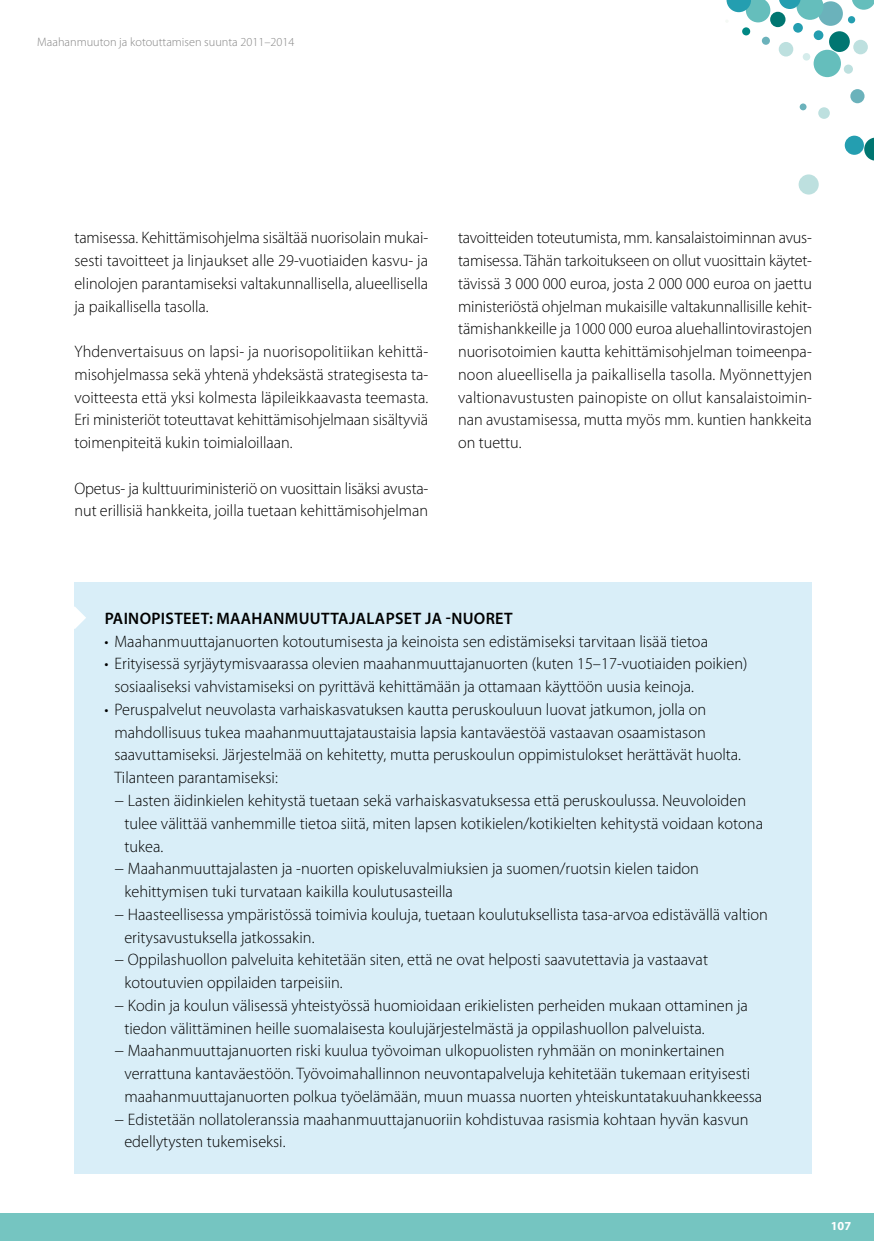
<style>
.page{position:relative;width:874px;height:1241px;background:#fff}
.page>*{position:absolute;margin:0;border:0;box-sizing:border-box;transform-origin:0 0}
.t1{font:300 16.62px/22.8px "Myriad Pro";color:#000;text-align:justify}
.t2{font:600 16.62px "Myriad Pro";letter-spacing:.02em;color:#000}
.t3{font:300 12.25px "Myriad Pro";color:#878787}
.t4{font:700 12.25px "Myriad Pro";color:#fff}
</style>
<div class="page">
<svg style="left:852px;top:0;width:21px;height:10px"></svg>
<div style="left:847px;top:16px;width:7px;height:7px;background:#249eb0;border-radius:50%"></div>
<div style="left:817px;top:1px;width:25px;height:25px;background:#6bb2bb;border-radius:50%"></div>
<svg style="left:778px;top:0;width:45px;height:20px"></svg>
<div style="left:852px;top:40px;width:15px;height:14px;background:#bde0df;border-radius:50%"></div>
<div style="left:828px;top:31px;width:21px;height:21px;background:#007671;border-radius:50%"></div>
<div style="left:813px;top:30px;width:10px;height:10px;background:#249eb0;border-radius:50%"></div>
<svg style="left:792px;top:23px;width:10px;height:10px"></svg>
<div style="left:769px;top:12px;width:16px;height:15px;background:#007671;border-radius:50%"></div>
<div style="left:843px;top:65px;width:9px;height:9px;background:#bde0df;border-radius:50%"></div>
<div style="left:813px;top:50px;width:27px;height:27px;background:#65bebc;border-radius:50%"></div>
<div style="left:802px;top:53px;width:7px;height:8px;background:#d5eceb;border-radius:50%"></div>
<div style="left:778px;top:42px;width:14px;height:14px;background:#bde0df;border-radius:50%"></div>
<div style="left:761px;top:37px;width:8px;height:8px;background:#6bb2bb;border-radius:50%"></div>
<svg style="left:741px;top:27px;width:8px;height:8px"></svg>
<svg style="left:726px;top:0;width:44px;height:23px"></svg>
<div style="left:849px;top:89px;width:15px;height:14px;background:#6bb2bb;border-radius:50%"></div>
<div style="left:817px;top:107px;width:12px;height:12px;background:#bde0df;border-radius:50%"></div>
<div style="left:799px;top:103px;width:7px;height:7px;background:#6bb2bb;border-radius:50%"></div>
<svg style="left:863px;top:138px;width:10px;height:23px"></svg>
<div style="left:844px;top:136px;width:19px;height:19px;background:#249eb0;border-radius:50%"></div>
<div style="left:798px;top:174px;width:20px;height:20px;background:#bde0df;border-radius:50%"></div>
<div style="left:0;top:1213px;width:873px;height:27px;background:#75c5c1"></div>
<div style="left:75px;top:582px;width:736px;height:591px;background:#d9eef8"></div>
<svg style="left:74px;top:606px;width:12px;height:23px"></svg>
<p class="t3" style="left:37px;top:36px;width:259px">Maahanmuuton ja kotouttamisen suunta 2011–2014</p>
<p class="t1" style="left:74px;top:227px;width:355px">tamisessa. Kehittämisohjelma sisältää nuorisolain mukai&shy;sesti tavoitteet ja linjaukset alle 29-vuotiaiden kasvu- ja elinolojen parantamiseksi valtakunnallisella, alueellisella ja paikallisella tasolla.</p>
<p class="t1" style="left:74px;top:340px;width:355px">Yhdenvertaisuus on lapsi- ja nuorisopolitiikan kehittä&shy;misohjelmassa sekä yhtenä yhdeksästä strategisesta ta&shy;voitteesta että yksi kolmesta läpileikkaavasta teemasta.<br>Eri ministeriöt toteuttavat kehittämisohjelmaan sisältyviä toimenpiteitä kukin toimialoillaan.</p>
<p class="t1" style="left:74px;top:477px;width:355px">Opetus- ja kulttuuriministeriö on vuosittain lisäksi avusta&shy;nut erillisiä hankkeita, joilla tuetaan kehittämisohjelman</p>
<p class="t1" style="left:458px;top:227px;width:355px">tavoitteiden toteutumista, mm. kansalaistoiminnan avus&shy;tamisessa. Tähän tarkoitukseen on ollut vuosittain käytet&shy;tävissä 3 000 000 euroa, josta 2 000 000 euroa on jaettu ministeriöstä ohjelman mukaisille valtakunnallisille kehit&shy;tämishankkeille ja 1000 000 euroa aluehallintovirastojen nuorisotoimien kautta kehittämisohjelman toimeenpa&shy;noon alueellisella ja paikallisella tasolla. Myönnettyjen valtionavustusten painopiste on ollut kansalaistoimin&shy;nan avustamisessa, mutta myös mm. kuntien hankkeita on tuettu.</p>
<p class="t2" style="left:105px;top:609px;width:409px">PAINOPISTEET: MAAHANMUUTTAJALAPSET JA -NUORET</p>
<p class="t1" style="left:104px;top:630px;width:604px">• Maahanmuuttajanuorten kotoutumisesta ja keinoista sen edistämiseksi tarvitaan lisää tietoa</p>
<p class="t1" style="left:114px;top:652px;width:634px;text-indent:-10px">• Erityisessä syrjäytymisvaarassa olevien maahanmuuttajanuorten (kuten 15–17-vuotiaiden poikien) sosiaaliseksi vahvistamiseksi on pyrittävä kehittämään ja ottamaan käyttöön uusia keinoja.</p>
<p class="t1" style="left:104px;top:698px;width:603px">• Peruspalvelut neuvolasta varhaiskasvatuksen kautta peruskouluun luovat jatkumon, jolla on</p>
<p class="t1" style="left:114px;top:721px;width:592px">mahdollisuus tukea maahanmuuttajataustaisia lapsia kantaväestöä vastaavan osaamistason</p>
<p class="t1" style="left:114px;top:743px;width:627px">saavuttamiseksi. Järjestelmää on kehitetty, mutta peruskoulun oppimistulokset herättävät huolta.</p>
<p class="t1" style="left:114px;top:766px;width:165px">Tilanteen parantamiseksi:</p>
<p class="t1" style="left:114px;top:789px;width:632px">− Lasten äidinkielen kehitystä tuetaan sekä varhaiskasvatuksessa että peruskoulussa. Neuvoloiden</p>
<p class="t1" style="left:124px;top:812px;width:639px">tulee välittää vanhemmille tietoa siitä, miten lapsen kotikielen/kotikielten kehitystä voidaan kotona</p>
<p class="t1" style="left:124px;top:834px;width:40px">tukea.</p>
<p class="t1" style="left:114px;top:857px;width:585px">− Maahanmuuttajalasten ja -nuorten opiskeluvalmiuksien ja suomen/ruotsin kielen taidon</p>
<p class="t1" style="left:124px;top:880px;width:330px">kehittymisen tuki turvataan kaikilla koulutusasteilla</p>
<p class="t1" style="left:114px;top:903px;width:654px">− Haasteellisessa ympäristössä toimivia kouluja, tuetaan koulutuksellista tasa-arvoa edistävällä valtion</p>
<p class="t1" style="left:124px;top:925px;width:191px">eritysavustuksella jatkossakin.</p>
<p class="t1" style="left:114px;top:948px;width:594px">− Oppilashuollon palveluita kehitetään siten, että ne ovat helposti saavutettavia ja vastaavat</p>
<p class="t1" style="left:124px;top:971px;width:220px">kotoutuvien oppilaiden tarpeisiin.</p>
<p class="t1" style="left:114px;top:993px;width:634px">− Kodin ja koulun välisessä yhteistyössä huomioidaan erikielisten perheiden mukaan ottaminen ja</p>
<p class="t1" style="left:124px;top:1016px;width:581px">tiedon välittäminen heille suomalaisesta koulujärjestelmästä ja oppilashuollon palveluista.</p>
<p class="t1" style="left:114px;top:1039px;width:611px">− Maahanmuuttajanuorten riski kuulua työvoiman ulkopuolisten ryhmään on moninkertainen</p>
<p class="t1" style="left:124px;top:1062px;width:627px">verrattuna kantaväestöön. Työvoimahallinnon neuvontapalveluja kehitetään tukemaan erityisesti</p>
<p class="t1" style="left:124px;top:1084px;width:639px">maahanmuuttajanuorten polkua työelämään, muun muassa nuorten yhteiskuntatakuuhankkeessa</p>
<p class="t1" style="left:114px;top:1107px;width:635px">− Edistetään nollatoleranssia maahanmuuttajanuoriin kohdistuvaa rasismia kohtaan hyvän kasvun</p>
<p class="t1" style="left:124px;top:1130px;width:162px">edellytysten tukemiseksi.</p>
<p class="t4" style="left:830px;top:1219px;width:22px">107</p>
</div>
